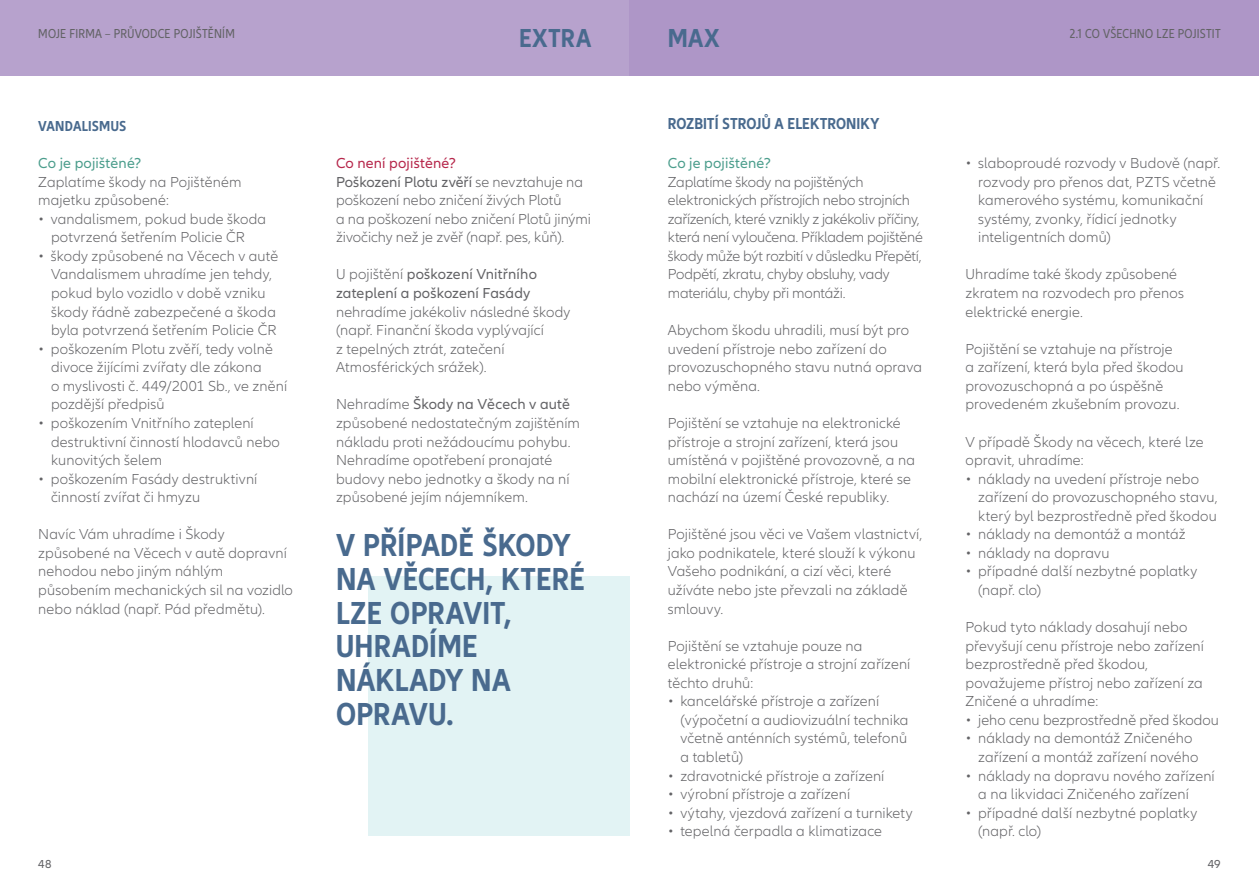
<style>
.page{position:relative;width:1259px;height:893px;background:#fff}
.page>*{position:absolute;margin:0;border:0;box-sizing:border-box;transform-origin:0 0}
.Intro_Caps_24pt{font:700 condensed 33px/33.8px "Allianz Neo";letter-spacing:.005em;color:#496a8e}
.Intro_Caps_18pt{font:700 condensed 27px "Allianz Neo";letter-spacing:.015em;color:#496a8e}
.Copy{font:700 condensed 27px "Allianz Neo";color:#496a8e}
.Intro_Caps_18pt-2{font:700 condensed 16.5px "Allianz Neo";letter-spacing:-.005em;color:#496a8e}
.text{font:300 15px/18.6px "Allianz Neo";letter-spacing:.005em;color:#636366}
.text-2{font:300 15px/18.6px "Allianz Neo";letter-spacing:-.015em;color:#636366}
.Co_je_P{font:15px "Allianz Neo";letter-spacing:.01em;color:#4b9d8c}
.Co_není_P{font:15px "Allianz Neo";letter-spacing:.015em;color:#b6274b}
._2_1_podnadpis{font:700 condensed 15px "Allianz Neo";letter-spacing:.015em;color:#496a8e}
.RunningTitle{font:condensed 13.5px "Allianz Neo";letter-spacing:.015em;color:#636366}
.t1{font:12px "Allianz Neo";color:#636366}
.s1{font-weight:400}
</style>
<div class="page">
<div style="left:0;top:0;width:629px;height:76px;background:#b7a2cd"></div>
<div style="left:629px;top:0;width:630px;height:76px;background:#ae96c7"></div>
<div style="left:368px;top:576px;width:261px;height:260px;background:#e2f3f4"></div>
<p class="RunningTitle" style="left:38px;top:26px;width:198px">MOJE FIRMA – PRŮVODCE POJIŠTĚNÍM</p>
<p class="RunningTitle" style="left:1070px;top:26px;width:152px">2.1 CO VŠECHNO LZE POJISTIT</p>
<p class="Intro_Caps_18pt" style="left:519px;top:23px;width:73px">EXTRA</p>
<p class="Copy" style="left:668px;top:23px;width:54px">MAX</p>
<p class="_2_1_podnadpis" style="left:38px;top:117px;width:90px">VANDALISMUS</p>
<p class="Co_je_P" style="left:38px;top:155px;width:105px">Co je pojištěné?</p>
<p class="text" style="left:38px;top:173px;width:205px">Zaplatíme škody na Pojištěném majetku způsobené:</p>
<p class="text" style="left:38px;top:210px;width:229px;text-align:center">• vandalismem, pokud bude škoda potvrzená šetřením Policie ČR</p>
<p class="text" style="left:51px;top:247px;width:229px;text-indent:-13px">• škody způsobené na Věcech v autě Vandalismem uhradíme jen tehdy, pokud bylo vozidlo v době vzniku škody řádně zabezpečené a škoda byla potvrzená šetřením Policie ČR</p>
<p class="text" style="left:51px;top:340px;width:238px;text-indent:-13px">• poškozením Plotu zvěří, tedy volně divoce žijícími zvířaty dle zákona<br>o myslivosti č. 449/2001 Sb., ve znění pozdější předpisů</p>
<p class="text" style="left:51px;top:414px;width:230px;text-indent:-13px">• poškozením Vnitřního zateplení destruktivní činností hlodavců nebo kunovitých šelem</p>
<p class="text" style="left:51px;top:470px;width:208px;text-indent:-13px">• poškozením Fasády destruktivní činností zvířat či hmyzu</p>
<p class="text" style="left:38px;top:525px;width:256px">Navíc Vám uhradíme i Škody způsobené na Věcech v autě dopravní nehodou nebo jiným náhlým působením mechanických sil na vozidlo nebo náklad (např. Pád předmětu).</p>
<p class="Co_není_P" style="left:336px;top:155px;width:121px">Co není pojištěné?</p>
<p class="text" style="left:336px;top:173px;width:256px"><span class="s1">Poškození Plotu zvěří</span> se nevztahuje na poškození nebo zničení živých Plotů<br>a na poškození nebo zničení Plotů jinými živočichy než je zvěř (např. pes, kůň).</p>
<p class="text" style="left:336px;top:266px;width:236px">U pojištění <span class="s1">poškození Vnitřního zateplení a poškození Fasády </span>nehradíme jakékoliv následné škody (např. Finanční škoda vyplývající<br>z tepelných ztrát, zatečení<br>Atmosférických srážek).</p>
<p class="text" style="left:336px;top:395px;width:245px">Nehradíme <span class="s1">Škody na Věcech v autě </span>způsobené nedostatečným zajištěním nákladu proti nežádoucímu pohybu.<br>Nehradíme opotřebení pronajaté budovy nebo jednotky a škody na ní způsobené jejím nájemníkem.</p>
<p class="Intro_Caps_24pt" style="left:336px;top:529px;width:250px">V PŘÍPADĚ ŠKODY<br>NA VĚCECH, KTERÉ<br>LZE OPRAVIT,<br>UHRADÍME<br>NÁKLADY NA<br>OPRAVU.</p>
<p class="Intro_Caps_18pt-2" style="left:668px;top:114px;width:213px">ROZBITÍ STROJŮ A ELEKTRONIKY</p>
<p class="Co_je_P" style="left:668px;top:155px;width:105px">Co je pojištěné?</p>
<p class="text-2" style="left:668px;top:173px;width:257px">Zaplatíme škody na pojištěných elektronických přístrojích nebo strojních zařízeních, které vznikly z jakékoliv příčiny, která není vyloučena. Příkladem pojištěné škody může být rozbití v důsledku Přepětí, Podpětí, zkratu, chyby obsluhy, vady materiálu, chyby při montáži.</p>
<p class="text" style="left:668px;top:321px;width:256px">Abychom škodu uhradili, musí být pro uvedení přístroje nebo zařízení do provozuschopného stavu nutná oprava nebo výměna.</p>
<p class="text" style="left:668px;top:414px;width:249px">Pojištění se vztahuje na elektronické přístroje a strojní zařízení, která jsou umístěná v pojištěné provozovně, a na mobilní elektronické přístroje, které se nachází na území České republiky.</p>
<p class="text" style="left:668px;top:525px;width:256px">Pojištěné jsou věci ve Vašem vlastnictví, jako podnikatele, které slouží k výkonu Vašeho podnikání, a cizí věci, které užíváte nebo jste převzali na základě smlouvy.</p>
<p class="text" style="left:668px;top:637px;width:244px">Pojištění se vztahuje pouze na elektronické přístroje a strojní zařízení těchto druhů:</p>
<p class="text" style="left:680px;top:692px;width:229px;text-indent:-13px">• kancelářské přístroje a zařízení (výpočetní a audiovizuální technika včetně anténních systémů, telefonů a tabletů)</p>
<p class="text" style="left:668px;top:767px;width:218px">• zdravotnické přístroje a zařízení</p>
<p class="text" style="left:668px;top:785px;width:184px">• výrobní přístroje a zařízení</p>
<p class="text" style="left:668px;top:804px;width:246px">• výtahy, vjezdová zařízení a turnikety</p>
<p class="text" style="left:668px;top:822px;width:216px">• tepelná čerpadla a klimatizace</p>
<p class="text" style="left:978px;top:154px;width:243px;text-indent:-13px">• slaboproudé rozvody v Budově (např. rozvody pro přenos dat, PZTS včetně kamerového systému, komunikační systémy, zvonky, řídicí jednotky inteligentních domů)</p>
<p class="text" style="left:965px;top:266px;width:220px">Uhradíme také škody způsobené zkratem na rozvodech pro přenos elektrické energie.</p>
<p class="text" style="left:965px;top:340px;width:220px">Pojištění se vztahuje na přístroje a zařízení, která byla před škodou provozuschopná a po úspěšně provedeném zkušebním provozu.</p>
<p class="text" style="left:965px;top:433px;width:240px">V případě Škody na věcech, které lze opravit, uhradíme:</p>
<p class="text" style="left:978px;top:470px;width:241px;text-indent:-13px">• náklady na uvedení přístroje nebo zařízení do provozuschopného stavu, který byl bezprostředně před škodou</p>
<p class="text" style="left:965px;top:525px;width:222px">• náklady na demontáž a montáž</p>
<p class="text" style="left:965px;top:544px;width:145px">• náklady na dopravu</p>
<p class="text" style="left:978px;top:562px;width:221px;text-indent:-13px">• případné další nezbytné poplatky (např. clo)</p>
<p class="text" style="left:965px;top:618px;width:240px">Pokud tyto náklady dosahují nebo převyšují cenu přístroje nebo zařízení bezprostředně před škodou, považujeme přístroj nebo zařízení za<br>Zničené a uhradíme:</p>
<p class="text" style="left:965px;top:711px;width:255px">• jeho cenu bezprostředně před škodou</p>
<p class="text" style="left:978px;top:729px;width:222px;text-indent:-13px">• náklady na demontáž Zničeného zařízení a montáž zařízení nového</p>
<p class="text" style="left:978px;top:767px;width:238px;text-indent:-13px">• náklady na dopravu nového zařízení a na likvidaci Zničeného zařízení</p>
<p class="text" style="left:978px;top:804px;width:221px;text-indent:-13px">• případné další nezbytné poplatky (např. clo)</p>
<p class="t1" style="left:38px;top:857px;width:15px">48</p>
<p class="t1" style="left:1207px;top:857px;width:14px">49</p>
</div>
